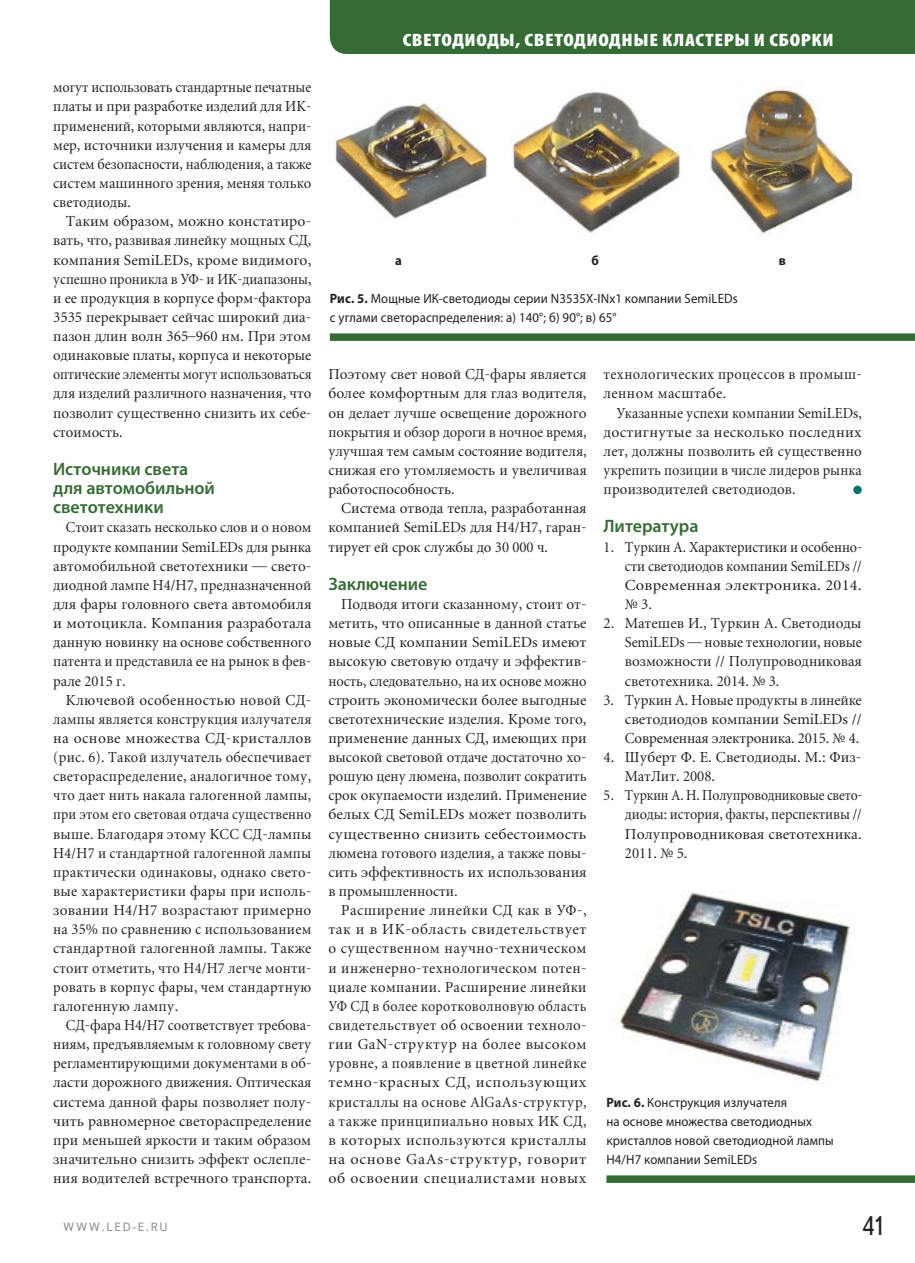
<style>
.page{position:relative;width:915px;height:1263px;background:#fff}
.page>*{position:absolute;margin:0;border:0;box-sizing:border-box;transform-origin:0 0}
.t1{font:27px "Text Book C";color:#231f20;scale:.9 1}
.t2{font:600 18px/19.2px "Myriad Pro";letter-spacing:-.005em;color:#356b34}
.t3{font:900 condensed 18px "Myriad Pro";letter-spacing:.03em;color:#fff;scale:1.17 1}
.t4{font:15px/19.2px "Miniature";color:#231f20;text-align:justify}
.t5{font:15px/19.2px "Miniature";color:#231f20;text-align:justify;scale:.92 1}
.t6{font:15px/19.2px "Miniature";color:#231f20;text-align:justify;scale:.95 1}
.t7{font:15px/19.2px "Miniature";color:#231f20;text-align:justify;scale:.94 1}
.t8{font:15px/19.2px "Miniature";color:#231f20;text-align:justify;scale:.93 1}
.t9{font:15px/19.2px "Miniature";color:#231f20;text-align:justify;scale:.89 1}
.t10{font:15px/19.2px "Miniature";color:#231f20;text-align:justify;scale:.96 1}
.t11{font:15px/19.2px "Miniature";letter-spacing:.025em;color:#231f20;scale:.94 1}
.t12{font:13.5px/19.2px "Myriad Pro";letter-spacing:.01em;color:#231f20;scale:.95 1}
.t13{font:700 13.5px "Myriad Pro";color:#231f20;scale:.95 1}
.t14{font:12px "Text Book C";letter-spacing:.13em;color:#939598}
.s1{font-weight:700}
</style>
<div class="page">
<div style="left:330px;top:0;width:584px;height:54px;background:#356b34"></div>
<div style="left:853px;top:486px;width:8px;height:8px;background:#007370;border-radius:50%"></div>
<img style="left:617px;top:892px;width:234px;height:192px">
<img style="left:335px;top:89px;width:518px;height:146px">
<div style="left:606px;top:1175px;width:308px;height:8px;background:#356b34"></div>
<div style="left:330px;top:333px;width:584px;height:8px;background:#356b34"></div>
<p class="t5" style="left:53px;top:77px;width:282px">могут использовать стандартные печатные платы и при разработке изделий для ИК&shy;применений, которыми являются, напри&shy;мер, источники излучения и камеры для систем безопасности, наблюдения, а также систем машинного зрения, меняя только светодиоды.</p>
<p class="t4" style="left:53px;top:211px;width:260px;text-indent:13px">Таким образом, можно констатиро&shy;вать, что, развивая линейку мощных СД, компания SemiLEDs, кроме видимого, успешно проникла в УФ- и ИК-диапазоны, и ее продукция в корпусе форм-фактора 3535 перекрывает сейчас широкий диа&shy;пазон длин волн 365–960 нм. При этом одинаковые платы, корпуса и некоторые оптические элементы могут использоваться для изделий различного назначения, что позволит существенно снизить их себе&shy;стоимость.</p>
<p class="t2" style="left:53px;top:459px;width:163px">Источники света для автомобильной светотехники</p>
<p class="t7" style="left:53px;top:518px;width:276px;text-indent:13px">Стоит сказать несколько слов и о новом продукте компании SemiLEDs для рынка автомобильной светотехники — свето&shy;диодной лампе H4/H7, предназначенной для фары головного света автомобиля и мотоцикла. Компания разработала данную новинку на основе собственного патента и представила ее на рынок в фев&shy;рале 2015 г.</p>
<p class="t4" style="left:53px;top:690px;width:260px;text-indent:13px">Ключевой особенностью новой СД&shy;лампы является конструкция излучателя на основе множества СД-кристаллов (рис. 6). Такой излучатель обеспечивает светораспределение, аналогичное тому, что дает нить накала галогенной лампы, при этом его световая отдача существенно выше. Благодаря этому КСС СД-лампы H4/H7 и стандартной галогенной лампы практически одинаковы, однако свето&shy;вые характеристики фары при исполь&shy;зовании H4/H7 возрастают примерно на 35% по сравнению с использованием стандартной галогенной лампы. Также стоит отметить, что H4/H7 легче монти&shy;ровать в корпус фары, чем стандартную галогенную лампу.</p>
<p class="t6" style="left:53px;top:1015px;width:273px;text-indent:13px">СД-фара H4/H7 соответствует требова&shy;ниям, предъявляемым к головному свету регламентирующими документами в об&shy;ласти дорожного движения. Оптическая система данной фары позволяет полу&shy;чить равномерное светораспределение при меньшей яркости и таким образом значительно снизить эффект ослепле&shy;ния водителей встречного транспорта.</p>
<p class="t3" style="left:402px;top:29px;width:370px">СВЕТОДИОДЫ, СВЕТОДИОДНЫЕ КЛАСТЕРЫ И СБОРКИ</p>
<p class="t13" style="left:395px;top:252px;width:9px">а</p>
<p class="t13" style="left:591px;top:252px;width:9px">б</p>
<p class="t13" style="left:778px;top:252px;width:9px">в</p>
<p class="t12" style="left:330px;top:288px;width:431px"><span class="s1">Рис. 5.</span> Мощные ИК-светодиоды серии N3535X-INx1 компании SemiLEDs с углами светораспределения: а) 140°; б) 90°; в) 65°</p>
<p class="t4" style="left:328px;top:365px;width:259px">Поэтому свет новой СД-фары является более комфортным для глаз водителя, он делает лучше освещение дорожного покрытия и обзор дороги в ночное время, улучшая тем самым состояние водителя, снижая его утомляемость и увеличивая работоспособность.</p>
<p class="t4" style="left:328px;top:498px;width:259px;text-indent:13px">Система отвода тепла, разработанная компанией SemiLEDs для H4/H7, гаран&shy;тирует ей срок службы до 30 000 ч.</p>
<p class="t2" style="left:328px;top:574px;width:101px">Заключение</p>
<p class="t4" style="left:328px;top:594px;width:259px;text-indent:13px">Подводя итоги сказанному, стоит от&shy;метить, что описанные в данной статье новые СД компании SemiLEDs имеют высокую световую отдачу и эффектив&shy;ность, следовательно, на их основе можно строить экономически более выгодные светотехнические изделия. Кроме того, применение данных СД, имеющих при высокой световой отдаче достаточно хо&shy;рошую цену люмена, позволит сократить срок окупаемости изделий. Применение белых СД SemiLEDs может позволить существенно снизить себестоимость люмена готового изделия, а также повы&shy;сить эффективность их использования в промышленности.</p>
<p class="t4" style="left:328px;top:900px;width:259px;text-indent:13px">Расширение линейки СД как в УФ-, так и в ИК-область свидетельствует о существенном научно-техническом и инженерно-технологическом потен&shy;циале компании. Расширение линейки УФ СД в более коротковолновую область свидетельствует об освоении техноло&shy;гии GaN-структур на более высоком уровне, а появление в цветной линейке темно-красных СД, использующих кристаллы на основе AlGaAs-структур, а также принципиально новых ИК СД, в которых используются кристаллы на основе GaAs-структур, говорит об освоении специалистами новых</p>
<p class="t11" style="left:603px;top:365px;width:276px">технологических процессов в промыш&shy;ленном масштабе.</p>
<p class="t8" style="left:603px;top:403px;width:279px;text-indent:13px">Указанные успехи компании SemiLEDs, достигнутые за несколько последних лет, должны позволить ей существенно укрепить позиции в числе лидеров рынка производителей светодиодов.</p>
<p class="t2" style="left:603px;top:517px;width:96px">Литература</p>
<p class="t5" style="left:624px;top:537px;width:259px;text-indent:-21px">1. Туркин А. Характеристики и особенно&shy;сти светодиодов компании SemiLEDs // Современная электроника. 2014. № 3.</p>
<p class="t4" style="left:624px;top:613px;width:238px;text-indent:-21px">2. Матешев И., Туркин А. Светодиоды SemiLEDs — новые технологии, новые возможности // Полупроводниковая светотехника. 2014. № 3.</p>
<p class="t10" style="left:624px;top:690px;width:248px;text-indent:-21px">3. Туркин А. Новые продукты в линейке светодиодов компании SemiLEDs // Современная электроника. 2015. № 4.</p>
<p class="t4" style="left:624px;top:747px;width:238px;text-indent:-21px">4. Шуберт Ф. Е. Светодиоды. М.: Физ-<br>МатЛит. 2008.</p>
<p class="t9" style="left:624px;top:785px;width:268px;text-indent:-21px">5. Туркин А. Н. Полупроводниковые свето&shy;диоды: история, факты, перспективы // Полупроводниковая светотехника.<br>2011. № 5.</p>
<p class="t12" style="left:606px;top:1092px;width:241px"><span class="s1">Рис. 6.</span> Конструкция излучателя<br>на основе множества светодиодных кристаллов новой светодиодной лампы<br>H4/H7 компании SemiLEDs</p>
<p class="t14" style="left:63px;top:1220px;width:106px">WWW.LED-E.RU</p>
<h1 class="t1" style="left:861px;top:1211px;width:27px">41</h1>
</div>
